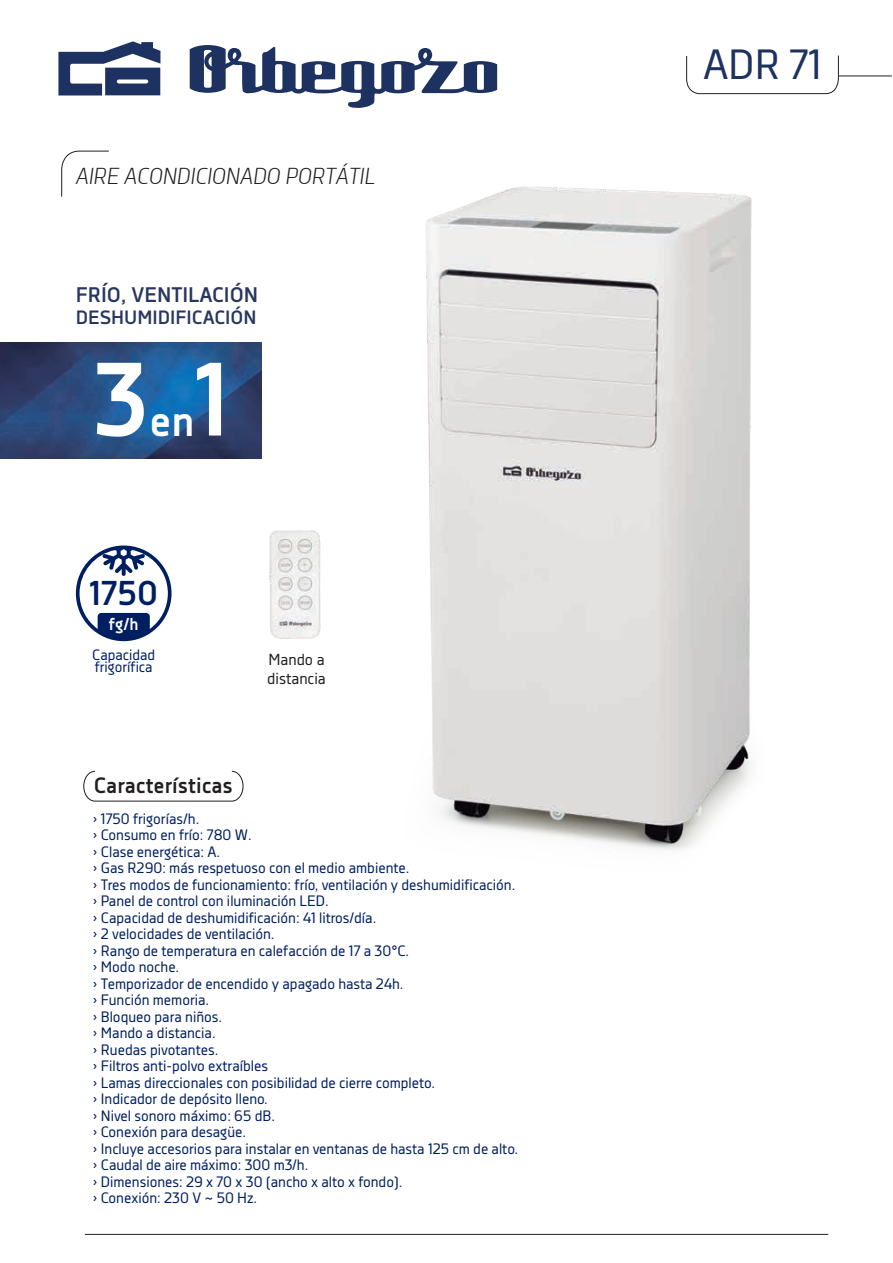
<style>
.page{position:relative;width:893px;height:1263px;background:#fff}
.page>*{position:absolute;margin:0;border:0;box-sizing:border-box;transform-origin:0 0}
.t1{font:700 103.8px "Decima Nova";color:#fff}
.t2{font:700 43.35px "Decima Nova";color:#fff}
.t3{font:42px "Decima Nova";color:#1e3261}
.t4{font:700 34.2px "Decima Nova";color:#001f61}
.t5{font:italic 300 22.5px "Decima Nova";color:#231f20}
.t6{font:700 22.05px "Decima Nova";color:#231f20}
.t7{font:700 21px "Decima Nova";color:#293760}
.t8{font:700 19.2px "Decima Nova";color:#293760}
.t9{font:700 17.1px "Decima Nova";color:#fff}
.t10{font:15.9px/19.2px "Decima Nova";color:#231f20}
.t11{font:15px/16.5px "Decima Nova";color:#001f61}
.t12{font:14.85px/12.3px "Decima Nova";color:#001f61}
</style>
<div class="page">
<hr style="left:85px;top:1234px;width:743px;height:1px;background:#231f20">
<hr style="left:839px;top:76px;width:53px;height:1px;background:#231f20">
<svg style="left:686px;top:55px;width:153px;height:39px"></svg>
<svg style="left:61px;top:150px;width:48px;height:47px"></svg>
<svg style="left:58px;top:41px;width:439px;height:67px"></svg>
<svg style="left:83px;top:770px;width:161px;height:32px"></svg>
<img style="left:426px;top:187px;width:326px;height:663px">
<img style="left:269px;top:530px;width:52px;height:109px">
<svg style="left:76px;top:545px;width:96px;height:96px"></svg>
<img style="left:0;top:342px;width:262px;height:116px">
<h3 class="t5" style="left:76px;top:163px;width:301px">AIRE ACONDICIONADO PORTÁTIL</h3>
<h3 class="t7" style="left:76px;top:282px;width:184px">FRÍO, VENTILACIÓN</h3>
<p class="t8" style="left:76px;top:306px;width:182px">DESHUMIDIFICACIÓN</p>
<h1 class="t1" style="left:93px;top:340px;width:139px">3 1</h1>
<h2 class="t2" style="left:150px;top:396px;width:46px">en</h2>
<h3 class="t4" style="left:89px;top:573px;width:70px">1750</h3>
<p class="t9" style="left:109px;top:615px;width:31px">fg/h</p>
<p class="t12" style="left:92px;top:649px;width:64px">Capacidad frigorífica</p>
<p class="t10" style="left:267px;top:649px;width:60px">Mando a distancia</p>
<h3 class="t6" style="left:94px;top:772px;width:140px">Características</h3>
<p class="t11" style="left:92px;top:810px;width:427px">› 1750 frigorías/h.<br>› Consumo en frío: 780 W.<br>› Clase energética: A.<br>› Gas R290: más respetuoso con el medio ambiente.<br>› Tres modos de funcionamiento: frío, ventilación y deshumidificación. › Panel de control con iluminación LED.<br>› Capacidad de deshumidificación: 41 litros/día.<br>› 2 velocidades de ventilación.<br>› Rango de temperatura en calefacción de 17 a 30°C.<br>› Modo noche.<br>› Temporizador de encendido y apagado hasta 24h.<br>› Función memoria.<br>› Bloqueo para niños.<br>› Mando a distancia.<br>› Ruedas pivotantes.<br>› Filtros anti-polvo extraíbles<br>› Lamas direccionales con posibilidad de cierre completo.<br>› Indicador de depósito lleno.<br>› Nivel sonoro máximo: 65 dB.<br>› Conexión para desagüe.<br>› Incluye accesorios para instalar en ventanas de hasta 125 cm de alto. › Caudal de aire máximo: 300 m3/h.<br>› Dimensiones: 29 x 70 x 30 (ancho x alto x fondo).<br>› Conexión: 230 V ~ 50 Hz.</p>
<h3 class="t3" style="left:703px;top:40px;width:120px">ADR 71</h3>
</div>
